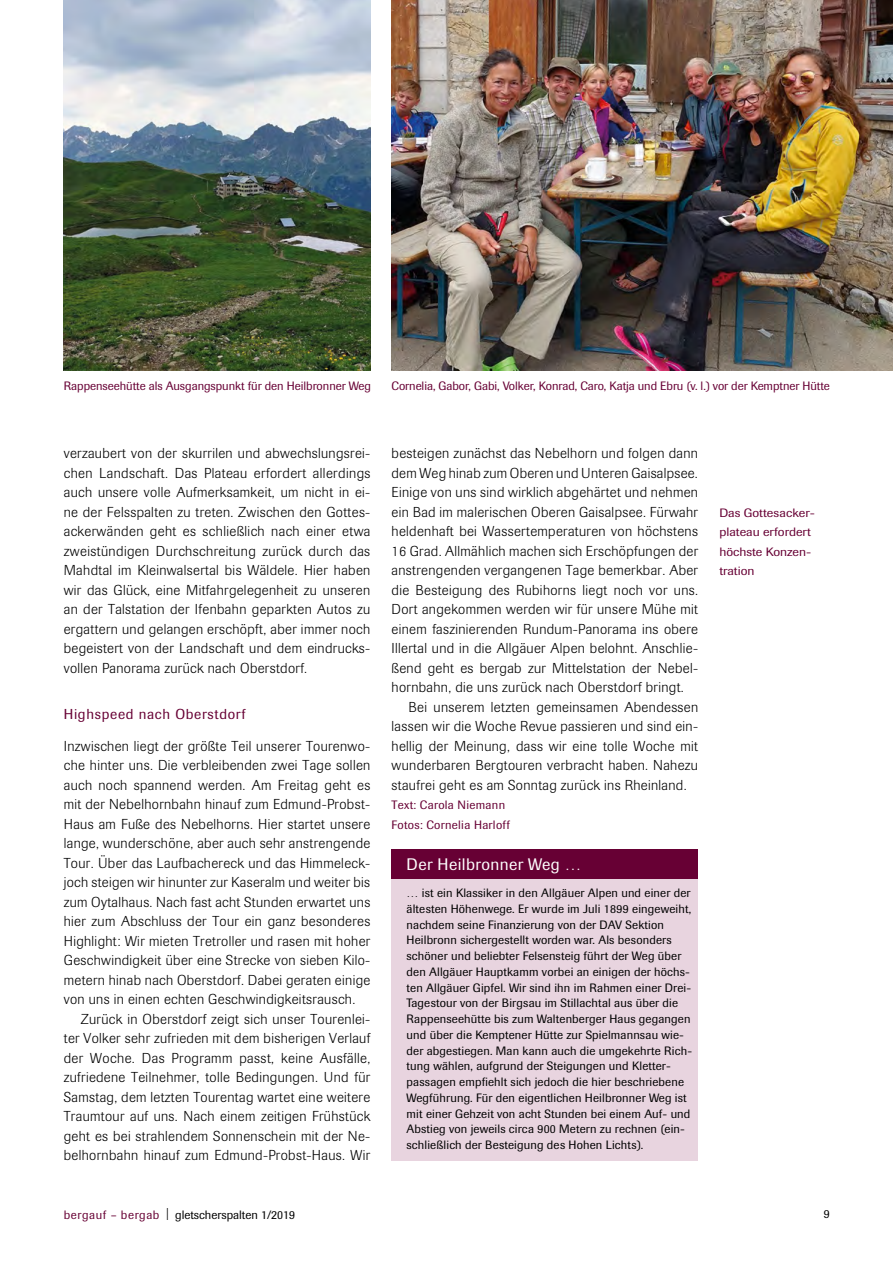
<style>
.page{position:relative;width:893px;height:1263px;background:#fff}
.page>*{position:absolute;margin:0;border:0;box-sizing:border-box;transform-origin:0 0}
.t1{font:16.5px "Imago";letter-spacing:.025em;color:#fff}
.t2{font:300 14.25px/19.5px "Imago";letter-spacing:.025em;color:#000;text-align:justify}
.t3{font:14.25px "Imago";letter-spacing:.05em;color:#670034}
.t4{font:12px/15.8px "Imago";letter-spacing:.01em;color:#000}
.t5{font:12px "Imago";color:#670034}
.t6{font:12px/19.5px "Imago";color:#670034;scale:1.08 1}
.t7{font:12px/19.5px "Imago";letter-spacing:.025em;color:#670034}
.s1{color:#670034}
</style>
<div class="page">
<img style="left:64px;top:0;width:306px;height:370px">
<img style="left:392px;top:0;width:501px;height:370px">
<div style="left:392px;top:849px;width:306px;height:312px;background:#e8d4df"></div>
<div style="left:392px;top:849px;width:306px;height:30px;background:#670034"></div>
<p class="t5" style="left:64px;top:379px;width:309px">Rappenseehütte als Ausgangspunkt für den Heilbronner Weg</p>
<p class="t5" style="left:392px;top:379px;width:440px">Cornelia, Gabor, Gabi, Volker, Konrad, Caro, Katja und Ebru (v. l.) vor der Kemptner Hütte</p>
<p class="t2" style="left:64px;top:444px;width:308px">verzaubert von der skurrilen und abwechslungsrei&shy;chen Landschaft. Das Plateau erfordert allerdings auch unsere volle Aufmerksamkeit, um nicht in ei&shy;ne der Felsspalten zu treten. Zwischen den Gottes&shy;ackerwänden geht es schließlich nach einer etwa zweistündigen Durchschreitung zurück durch das Mahdtal im Kleinwalsertal bis Wäldele. Hier haben wir das Glück, eine Mitfahrgelegenheit zu unseren an der Talstation der Ifenbahn geparkten Autos zu ergattern und gelangen erschöpft, aber immer noch begeistert von der Landschaft und dem eindrucks&shy;vollen Panorama zurück nach Oberstdorf.</p>
<p class="t3" style="left:64px;top:706px;width:183px">Highspeed nach Oberstdorf</p>
<p class="t2" style="left:64px;top:736px;width:308px">Inzwischen liegt der größte Teil unserer Tourenwo&shy;che hinter uns. Die verbleibenden zwei Tage sollen auch noch spannend werden. Am Freitag geht es mit der Nebelhornbahn hinauf zum Edmund-Probst-Haus am Fuße des Nebelhorns. Hier startet unsere lange, wunderschöne, aber auch sehr anstrengende Tour. Über das Laufbachereck und das Himmeleck&shy;joch steigen wir hinunter zur Kaseralm und weiter bis zum Oytalhaus. Nach fast acht Stunden erwartet uns hier zum Abschluss der Tour ein ganz besonderes Highlight: Wir mieten Tretroller und rasen mit hoher Geschwindigkeit über eine Strecke von sieben Kilo&shy;metern hinab nach Oberstdorf. Dabei geraten einige von uns in einen echten Geschwindigkeitsrausch.</p>
<p class="t2" style="left:64px;top:1009px;width:308px;text-indent:17px">Zurück in Oberstdorf zeigt sich unser Tourenlei&shy;ter Volker sehr zufrieden mit dem bisherigen Verlauf der Woche. Das Programm passt, keine Ausfälle, zufriedene Teilnehmer, tolle Bedingungen. Und für Samstag, dem letzten Tourentag wartet eine weitere Traumtour auf uns. Nach einem zeitigen Frühstück geht es bei strahlendem Sonnenschein mit der Ne&shy;belhornbahn hinauf zum Edmund-Probst-Haus. Wir</p>
<p class="t2" style="left:392px;top:444px;width:308px">besteigen zunächst das Nebelhorn und folgen dann</p>
<p class="t2" style="left:392px;top:463px;width:308px">dem Weg hinab zum Oberen und Unteren Gaisalpsee.</p>
<p class="t2" style="left:392px;top:483px;width:308px">Einige von uns sind wirklich abgehärtet und nehmen</p>
<p class="t2" style="left:392px;top:502px;width:308px">ein Bad im malerischen Oberen Gaisalpsee. Fürwahr</p>
<p class="t2" style="left:392px;top:522px;width:308px">heldenhaft bei Wassertemperaturen von höchstens</p>
<p class="t2" style="left:392px;top:541px;width:308px">16 Grad. Allmählich machen sich Erschöpfungen der</p>
<p class="t2" style="left:392px;top:561px;width:308px">anstrengenden vergangenen Tage bemerkbar. Aber</p>
<p class="t2" style="left:392px;top:580px;width:308px">die Besteigung des Rubihorns liegt noch vor uns.</p>
<p class="t2" style="left:392px;top:600px;width:308px">Dort angekommen werden wir für unsere Mühe mit</p>
<p class="t2" style="left:392px;top:619px;width:308px">einem faszinierenden Rundum-Panorama ins obere</p>
<p class="t2" style="left:392px;top:639px;width:308px">Illertal und in die Allgäuer Alpen belohnt. Anschlie-</p>
<p class="t2" style="left:392px;top:658px;width:308px">ßend geht es bergab zur Mittelstation der Nebel-</p>
<p class="t2" style="left:392px;top:678px;width:294px">hornbahn, die uns zurück nach Oberstdorf bringt.</p>
<p class="t2" style="left:409px;top:697px;width:291px">Bei unserem letzten gemeinsamen Abendessen</p>
<p class="t2" style="left:392px;top:717px;width:308px">lassen wir die Woche Revue passieren und sind ein-</p>
<p class="t2" style="left:392px;top:736px;width:308px">hellig der Meinung, dass wir eine tolle Woche mit</p>
<p class="t2" style="left:392px;top:756px;width:308px">wunderbaren Bergtouren verbracht haben. Nahezu</p>
<p class="t2" style="left:392px;top:775px;width:297px">staufrei geht es am Sonntag zurück ins Rheinland.</p>
<p class="t7" style="left:392px;top:795px;width:120px">Text: Carola Niemann<br>Fotos: Cornelia Harloff</p>
<p class="t1" style="left:407px;top:854px;width:176px">Der Heilbronner Weg …</p>
<p class="t4" style="left:407px;top:885px;width:287px">… ist ein Klassiker in den Allgäuer Alpen und einer der ältesten Höhenwege. Er wurde im Juli 1899 eingeweiht, nachdem seine Finanzierung von der DAV Sektion Heilbronn sichergestellt worden war. Als besonders schöner und beliebter Felsensteig führt der Weg über den Allgäuer Hauptkamm vorbei an einigen der höchs&shy;ten Allgäuer Gipfel. Wir sind ihn im Rahmen einer Drei-Tagestour von der Birgsau im Stillachtal aus über die Rappenseehütte bis zum Waltenberger Haus gegangen und über die Kemptener Hütte zur Spielmannsau wie&shy;der abgestiegen. Man kann auch die umgekehrte Rich&shy;tung wählen, aufgrund der Steigungen und Kletter&shy;passagen empfiehlt sich jedoch die hier beschriebene Wegführung. Für den eigentlichen Heilbronner Weg ist mit einer Gehzeit von acht Stunden bei einem Auf- und Abstieg von jeweils circa 900 Metern zu rechnen (ein&shy;schließlich der Besteigung des Hohen Lichts).</p>
<p class="t6" style="left:719px;top:503px;width:90px">Das Gottesacker&shy;plateau erfordert höchste Konzen&shy;tration</p>
<p class="t4" style="left:64px;top:1207px;width:233px"><span class="s1">bergauf – bergab</span> | gletscherspalten 1/2019</p>
<p class="t4" style="left:824px;top:1206px;width:7px">9</p>
</div>
